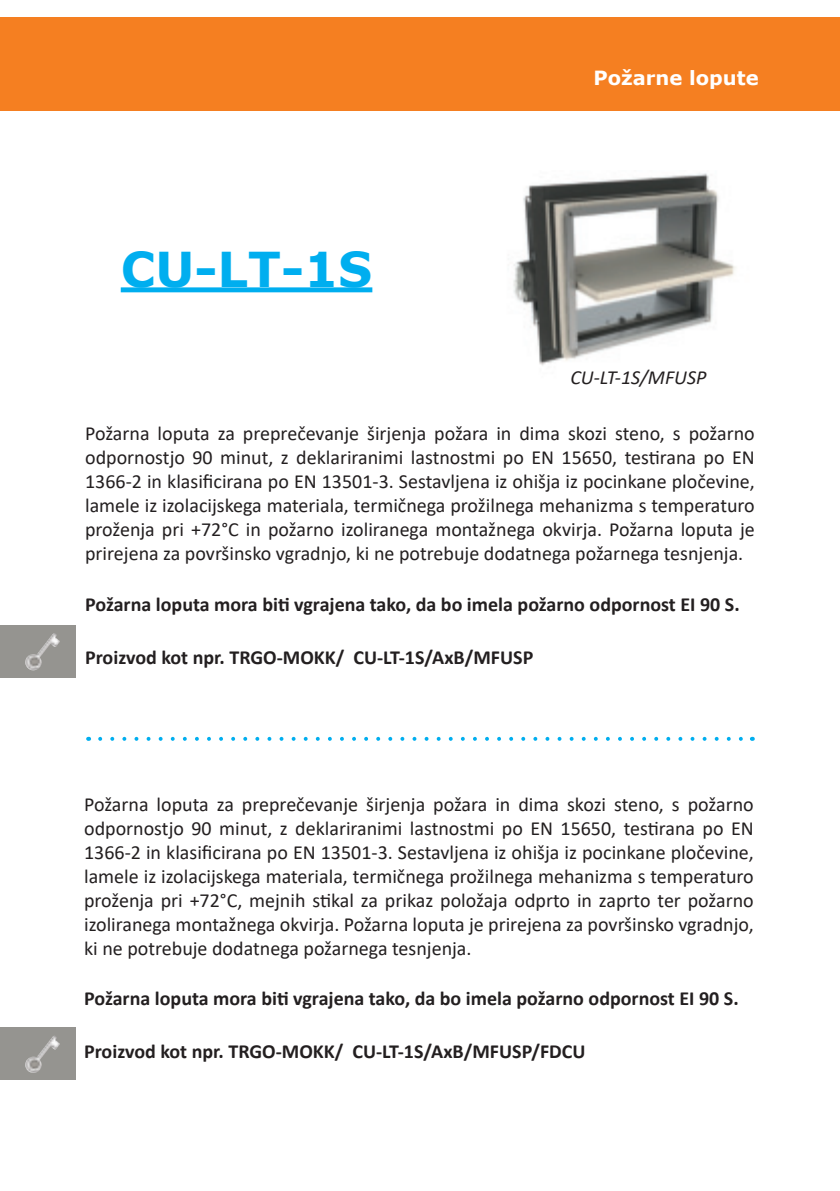
<style>
.page{position:relative;width:840px;height:1191px;background:#fff}
.page>*{position:absolute;margin:0;border:0;box-sizing:border-box;transform-origin:0 0}
.t1{font:700 48px "Verdana";color:#00aeef}
.t2{font:20px/24px "Calibri";color:#231f20;text-align:justify}
.t3{font:700 20px "Calibri";color:#231f20}
.t4{font:italic 20px "Calibri";color:#231f20}
.t5{font:700 19.6px "Verdana";color:#fff}
</style>
<div class="page">
<div style="left:0;top:17px;width:839px;height:94px;background:#f57f21"></div>
<div style="left:121px;top:287px;width:251px;height:5px;background:#00aeef"></div>
<svg style="left:100px;top:737px;width:643px;height:4px"></svg>
<img style="left:513px;top:173px;width:223px;height:193px">
<div style="left:0;top:625px;width:75px;height:52px;background:#959490"></div>
<img style="left:25px;top:633px;width:35px;height:37px">
<div style="left:0;top:1027px;width:75px;height:53px;background:#959490"></div>
<img style="left:25px;top:1036px;width:35px;height:37px">
<h1 class="t1" style="left:121px;top:242px;width:253px">CU-LT-1S</h1>
<p class="t5" style="left:593px;top:64px;width:167px">Požarne lopute</p>
<p class="t4" style="left:570px;top:369px;width:137px">CU-LT-1S/MFUSP</p>
<p class="t2" style="left:85px;top:421px;width:670px">Požarna loputa za preprečevanje širjenja požara in dima skozi steno, s požarno odpornostjo 90 minut, z deklariranimi lastnostmi po EN 15650, testirana po EN 1366-2 in klasificirana po EN 13501-3. Sestavljena iz ohišja iz pocinkane pločevine, lamele iz izolacijskega materiala, termičnega prožilnega mehanizma s temperaturo proženja pri +72°C in požarno izoliranega montažnega okvirja. Požarna loputa je prirejena za površinsko vgradnjo, ki ne potrebuje dodatnega požarnega tesnjenja.</p>
<p class="t3" style="left:85px;top:590px;width:655px">Požarna loputa mora biti vgrajena tako, da bo imela požarno odpornost EI 90 S.</p>
<p class="t3" style="left:85px;top:643px;width:449px">Proizvod kot npr. TRGO-MOKK/ CU-LT-1S/AxB/MFUSP</p>
<p class="t2" style="left:84px;top:791px;width:670px">Požarna loputa za preprečevanje širjenja požara in dima skozi steno, s požarno odpornostjo 90 minut, z deklariranimi lastnostmi po EN 15650, testirana po EN 1366-2 in klasificirana po EN 13501-3. Sestavljena iz ohišja iz pocinkane pločevine, lamele iz izolacijskega materiala, termičnega prožilnega mehanizma s temperaturo proženja pri +72°C, mejnih stikal za prikaz položaja odprto in zaprto ter požarno izoliranega montažnega okvirja. Požarna loputa je prirejena za površinsko vgradnjo, ki ne potrebuje dodatnega požarnega tesnjenja.</p>
<p class="t3" style="left:84px;top:984px;width:655px">Požarna loputa mora biti vgrajena tako, da bo imela požarno odpornost EI 90 S.</p>
<p class="t3" style="left:84px;top:1037px;width:502px">Proizvod kot npr. TRGO-MOKK/ CU-LT-1S/AxB/MFUSP/FDCU</p>
</div>
